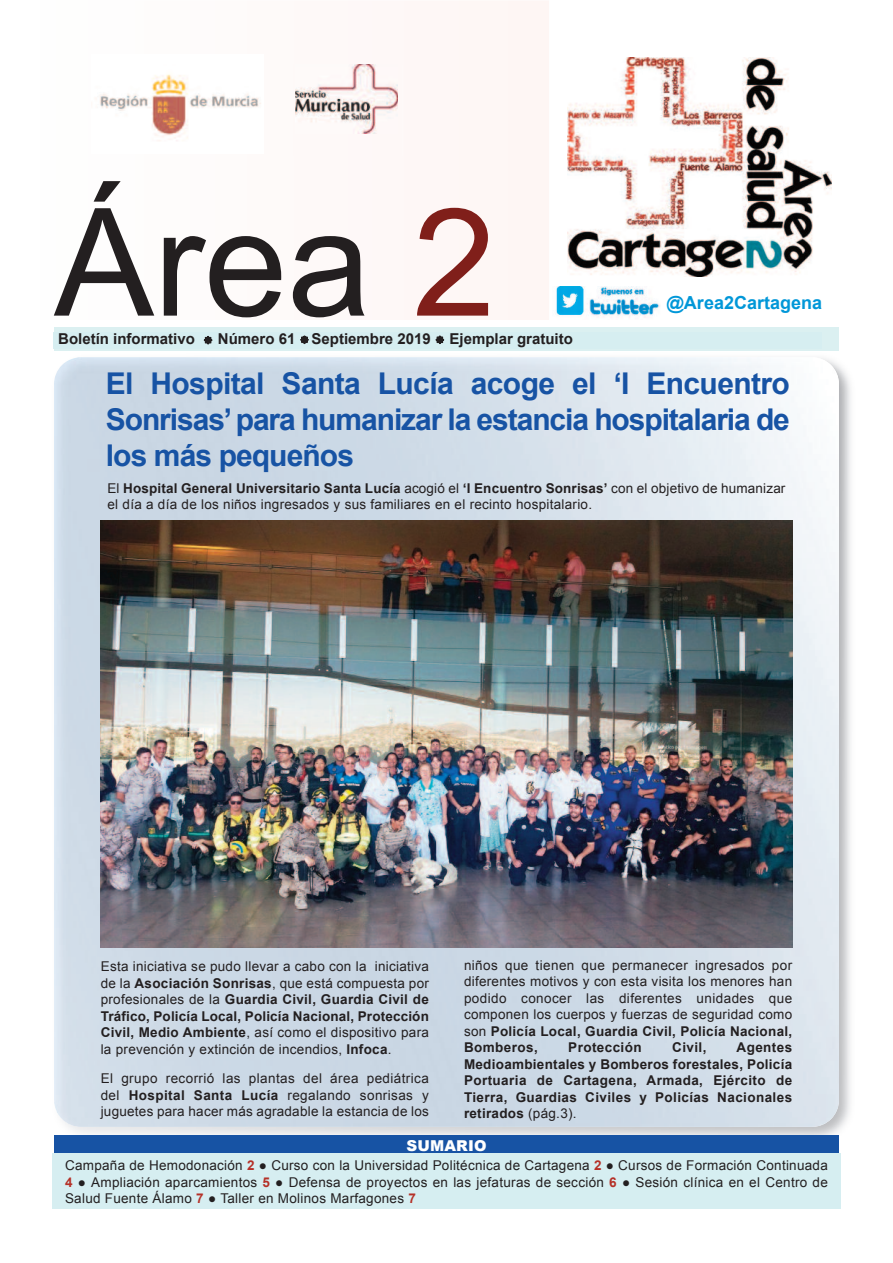
<style>
.page{position:relative;width:893px;height:1263px;background:#fff}
.page>*{position:absolute;margin:0;border:0;box-sizing:border-box;transform-origin:0 0}
.t1{font:150px "Arial";color:#231f20}
.t2{font:700 30px/36px "Arial";letter-spacing:-.035em;color:#1753a4;text-align:justify}
.t3{font:700 18px "Arial";color:#0197d8}
.t4{font:700 15px "Arial";color:#231f20}
.t5{font:900 15px "Arial";letter-spacing:.01em;color:#fff}
.t6{font:13.5px/16.5px "Arial";letter-spacing:.02em;color:#231f20;text-align:justify}
.t7{font:700 13.5px/16.5px "Arial";letter-spacing:.03em;color:#231f20;text-align:justify}
.s1{color:#801f1a}
.s2{font-weight:700}
.s3{font-weight:400}
.s4{font-weight:700;color:#b53128}
.s5{font-family:"Century Gothic"}
</style>
<div class="page">
<img style="left:54px;top:357px;width:785px;height:770px">
<div style="left:54px;top:327px;width:785px;height:23px;background:#dbf0f1"></div>
<img style="left:567px;top:58px;width:265px;height:218px">
<div style="left:354px;top:1px;width:195px;height:319px;background:#fef7f6"></div>
<img style="left:295px;top:65px;width:107px;height:91px">
<img style="left:100px;top:74px;width:161px;height:67px">
<div style="left:54px;top:1135px;width:785px;height:19px;background:#1753a4"></div>
<div style="left:52px;top:1154px;width:789px;height:55px;background:#d6eef1"></div>
<div style="left:54px;top:333px;width:768px;height:16px;background:#d6eef1"></div>
<img style="left:555px;top:287px;width:105px;height:31px">
<img style="left:101px;top:521px;width:691px;height:426px">
<h1 class="t1" style="left:54px;top:180px;width:443px">Área <span class="s1">2</span></h1>
<p class="t4" style="left:58px;top:330px;width:138px">Boletín informativo</p>
<p class="t4" style="left:218px;top:330px;width:214px">Número 61 Septiembre 2019</p>
<p class="t4" style="left:450px;top:330px;width:125px">Ejemplar gratuito</p>
<h3 class="t3" style="left:666px;top:293px;width:157px">@Area2Cartagena</h3>
<h2 class="t2" style="left:106px;top:366px;width:686px">El Hospital Santa Lucía acoge el ‘I Encuentro Sonrisas’para humanizar la estancia hospitalaria de los más pequeños</h2>
<p class="t6" style="left:107px;top:480px;width:679px">El <span class="s2">Hospital General Universitario Santa Lucía</span> acogió el <span class="s2">‘I Encuentro Sonrisas’</span> con el objetivo de humanizar el día a día de los niños ingresados y sus familiares en el recinto hospitalario.</p>
<p class="t6" style="left:101px;top:958px;width:330px">Esta iniciativa se pudo llevar a cabo con la iniciativa de la <span class="s2">Asociación Sonrisas</span>, que está compuesta por profesionales de la <span class="s2">Guardia Civil, Guardia Civil de Tráfico, Policía Local, Policía Nacional, Protección Civil, Medio Ambiente</span>, así como el dispositivo para la prevención y extinción de incendios, <span class="s2">Infoca</span>.</p>
<p class="t6" style="left:101px;top:1070px;width:330px">El grupo recorrió las plantas del área pediátrica del <span class="s2">Hospital Santa Lucía</span> regalando sonrisas y juguetes para hacer más agradable la estancia de los</p>
<p class="t6" style="left:464px;top:957px;width:330px">niños que tienen que permanecer ingresados por diferentes motivos y con esta visita los menores han podido conocer las diferentes unidades que componen los cuerpos y fuerzas de seguridad como son <span class="s2">Policía Local, Guardia Civil, Policía Nacional, Bomberos,</span></p>
<p class="t7" style="left:568px;top:1039px;width:75px">Protección</p>
<p class="t7" style="left:672px;top:1039px;width:36px">Civil,</p>
<p class="t7" style="left:464px;top:1039px;width:330px;text-indent:273px">Agentes Medioambientales y Bomberos forestales, Policía Portuaria de Cartagena, Armada, Ejército de Tierra, Guardias Civiles y Policías Nacionales retirados <span class="s3">(pág.3).</span></p>
<p class="t5" style="left:406px;top:1134px;width:82px">SUMARIO</p>
<p class="t6" style="left:65px;top:1157px;width:764px">Campaña de Hemodonación <span class="s4">2</span> <span class="s5">●</span> Curso con la Universidad Politécnica de Cartagena <span class="s4">2</span> <span class="s5">●</span> Cursos de Formación Continuada <span class="s4">4</span> <span class="s5">●</span> Ampliación aparcamientos <span class="s4">5</span> <span class="s5">●</span> Defensa de proyectos en las jefaturas de sección <span class="s4">6</span> <span class="s5">●</span> Sesión clínica en el Centro de Salud Fuente Álamo <span class="s4">7</span> <span class="s5">●</span> Taller en Molinos Marfagones <span class="s4">7</span></p>
</div>
